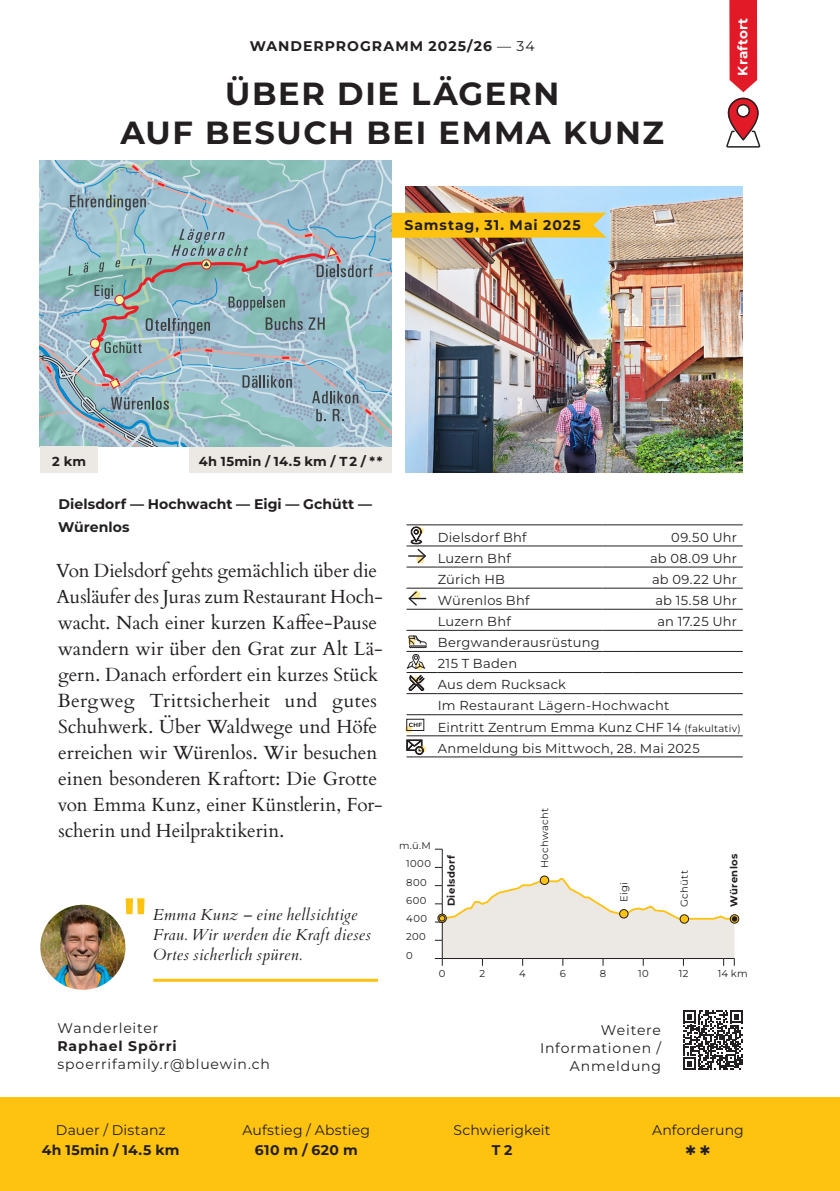
<style>
.page{position:relative;width:840px;height:1191px;background:#fff}
.page>*{position:absolute;margin:0;border:0;box-sizing:border-box;transform-origin:0 0}
.t1{font:700 55.8px "Montserrat";color:#fec210}
.t2{font:700 32px/38.4px "Montserrat";letter-spacing:.05em;color:#231f20;text-align:center}
.t3{font:19px/26px "Cardo";letter-spacing:-.005em;color:#231f20}
.t4{font:italic 16px/20px "Cardo";letter-spacing:.02em;color:#231f20}
.t5{font:14px/18px "Montserrat";letter-spacing:.05em;color:#231f20;text-align:right}
.t6{font:700 14px/23px "Montserrat";letter-spacing:.005em;color:#231f20}
.t7{font:700 14px "Montserrat";letter-spacing:.03em;color:#231f20}
.t8{font:700 14px "Montserrat";letter-spacing:.075em;color:#231f20}
.t9{font:14px "Montserrat";letter-spacing:.01em;color:#231f20}
.t10{font:700 14px "Montserrat";letter-spacing:.07em;color:#231f20}
.t11{font:14px "Montserrat";letter-spacing:.02em;color:#231f20}
.t12{font:14px "Montserrat";letter-spacing:.005em;color:#231f20}
.t13{font:700 14px "Montserrat";letter-spacing:.065em;color:#231f20}
.t14{font:700 13.6px "Montserrat";letter-spacing:.015em;color:#fff}
.t15{font:13px/21px "Montserrat";letter-spacing:.02em;color:#231f20}
.t16{font:700 13px "Montserrat";letter-spacing:.02em;color:#231f20}
.t17{font:10px/18.2px "Montserrat";letter-spacing:.035em;color:#231f20}
.t18{font:700 10px "Montserrat";letter-spacing:.04em;color:#231f20}
.t19{font:9.8px "Montserrat";color:#231f20}
.s1{font-weight:400}
.s2{font-size:10px}
</style>
<div class="page">
<div style="left:189px;top:447px;width:202px;height:26px;background:#ece8e3"></div>
<div style="left:0;top:1097px;width:839px;height:94px;background:#fec210"></div>
<svg style="left:683px;top:1010px;width:59px;height:60px"></svg>
<img style="left:405px;top:186px;width:337px;height:287px">
<div style="left:40px;top:447px;width:58px;height:26px;background:#ece8e3"></div>
<img style="left:39px;top:160px;width:567px;height:288px">
<hr style="left:153px;top:978px;width:225px;height:3px;background:#fec210">
<img style="left:40px;top:904px;width:85px;height:85px;border-radius:43px">
<svg style="left:729px;top:0;width:27px;height:92px;background:#e42b37"></svg>
<svg style="left:726px;top:98px;width:33px;height:50px"></svg>
<hr style="left:406px;top:524px;width:31px;height:1px;background:#231f20">
<hr style="left:437px;top:524px;width:165px;height:1px;background:#231f20">
<svg style="left:602px;top:524px;width:29px;height:1px"></svg>
<hr style="left:631px;top:524px;width:111px;height:1px;background:#231f20">
<hr style="left:406px;top:545px;width:31px;height:1px;background:#231f20">
<hr style="left:437px;top:545px;width:165px;height:1px;background:#231f20">
<svg style="left:602px;top:545px;width:29px;height:1px"></svg>
<hr style="left:631px;top:545px;width:111px;height:1px;background:#231f20">
<hr style="left:406px;top:567px;width:31px;height:1px;background:#231f20">
<hr style="left:437px;top:567px;width:165px;height:1px;background:#231f20">
<svg style="left:602px;top:567px;width:29px;height:1px"></svg>
<hr style="left:631px;top:567px;width:111px;height:1px;background:#231f20">
<hr style="left:406px;top:588px;width:31px;height:1px;background:#231f20">
<hr style="left:437px;top:588px;width:165px;height:1px;background:#231f20">
<svg style="left:602px;top:588px;width:29px;height:1px"></svg>
<hr style="left:631px;top:588px;width:111px;height:1px;background:#231f20">
<hr style="left:406px;top:609px;width:31px;height:1px;background:#231f20">
<hr style="left:437px;top:609px;width:165px;height:1px;background:#231f20">
<svg style="left:602px;top:609px;width:29px;height:1px"></svg>
<hr style="left:631px;top:609px;width:111px;height:1px;background:#231f20">
<hr style="left:406px;top:630px;width:31px;height:1px;background:#231f20">
<hr style="left:437px;top:630px;width:165px;height:1px;background:#231f20">
<svg style="left:602px;top:630px;width:29px;height:1px"></svg>
<hr style="left:631px;top:630px;width:111px;height:1px;background:#231f20">
<hr style="left:406px;top:651px;width:31px;height:1px;background:#231f20">
<hr style="left:437px;top:651px;width:165px;height:1px;background:#231f20">
<svg style="left:602px;top:651px;width:29px;height:1px"></svg>
<hr style="left:631px;top:651px;width:111px;height:1px;background:#231f20">
<hr style="left:406px;top:672px;width:31px;height:1px;background:#231f20">
<hr style="left:437px;top:672px;width:165px;height:1px;background:#231f20">
<svg style="left:602px;top:672px;width:29px;height:1px"></svg>
<hr style="left:631px;top:672px;width:111px;height:1px;background:#231f20">
<hr style="left:406px;top:693px;width:31px;height:1px;background:#231f20">
<hr style="left:437px;top:693px;width:165px;height:1px;background:#231f20">
<svg style="left:602px;top:693px;width:29px;height:1px"></svg>
<hr style="left:631px;top:693px;width:111px;height:1px;background:#231f20">
<hr style="left:406px;top:714px;width:31px;height:1px;background:#231f20">
<hr style="left:437px;top:714px;width:165px;height:1px;background:#231f20">
<svg style="left:602px;top:714px;width:29px;height:1px"></svg>
<hr style="left:631px;top:714px;width:111px;height:1px;background:#231f20">
<hr style="left:406px;top:735px;width:31px;height:1px;background:#231f20">
<hr style="left:437px;top:735px;width:165px;height:1px;background:#231f20">
<svg style="left:602px;top:735px;width:29px;height:1px"></svg>
<hr style="left:631px;top:735px;width:111px;height:1px;background:#231f20">
<hr style="left:406px;top:756px;width:31px;height:1px;background:#231f20">
<hr style="left:437px;top:756px;width:165px;height:1px;background:#231f20">
<svg style="left:602px;top:756px;width:29px;height:1px"></svg>
<hr style="left:631px;top:756px;width:111px;height:1px;background:#231f20">
<svg style="left:408px;top:675px;width:16px;height:16px"></svg>
<svg style="left:419px;top:745px;width:7px;height:7px"></svg>
<svg style="left:406px;top:739px;width:17px;height:16px"></svg>
<svg style="left:406px;top:635px;width:21px;height:34px"></svg>
<svg style="left:408px;top:526px;width:19px;height:38px"></svg>
<svg style="left:408px;top:590px;width:18px;height:16px"></svg>
<div style="left:405px;top:726px;width:7px;height:7px;background:#ffe692;border-radius:50%"></div>
<div style="left:406px;top:718px;width:18px;height:13px;border:1px solid #231f20"></div>
<svg style="left:408px;top:722px;width:13px;height:5px"></svg>
<div style="left:729px;top:914px;width:9px;height:9px;border:1px solid #231f20;border-radius:50%"></div>
<svg style="left:434px;top:849px;width:302px;height:116px"></svg>
<svg style="left:540px;top:876px;width:8px;height:8px"></svg>
<div style="left:539px;top:875px;width:9px;height:9px;border:1px solid #231f20;border-radius:50%"></div>
<div style="left:619px;top:909px;width:8px;height:9px;background:#fec210;border-radius:50%"></div>
<div style="left:619px;top:909px;width:9px;height:9px;border:1px solid #231f20;border-radius:50%"></div>
<div style="left:679px;top:914px;width:9px;height:9px;background:#fec210;border-radius:50%"></div>
<div style="left:679px;top:914px;width:9px;height:9px;border:1px solid #231f20;border-radius:50%"></div>
<p class="t8" style="left:249px;top:37px;width:286px">WANDERPROGRAMM 2025/26 <span class="s1">— 34</span></p>
<h2 class="t2" style="left:120px;top:74px;width:545px">ÜBER DIE LÄGERN<br>AUF BESUCH BEI EMMA KUNZ</h2>
<p class="t10" style="left:404px;top:216px;width:178px">Samstag, 31. Mai 2025</p>
<p class="t14" style="left:733px;top:76px;width:59px;rotate:-90deg">Kraftort</p>
<p class="t16" style="left:52px;top:453px;width:35px">2 km</p>
<p class="t16" style="left:199px;top:453px;width:185px">4h 15min / 14.5 km / T 2 / * *</p>
<p class="t6" style="left:58px;top:492px;width:315px">Dielsdorf — Hochwacht — Eigi — Gchütt —<br>Würenlos</p>
<p class="t3" style="left:56px;top:556px;width:328px">Von Dielsdorf gehts gemächlich über die Ausläufer des Juras zum Restaurant Hoch&shy;wacht. Nach einer kurzen Kaffee-Pause wandern wir über den Grat zur Alt Lä&shy;gern. Danach erfordert ein kurzes Stück Bergweg Trittsicherheit und gutes Schuhwerk. Über Waldwege und Höfe erreichen wir Würenlos. Wir besuchen einen besonderen Kraftort: Die Grotte von Emma Kunz, einer Künstlerin, For&shy;scherin und Heilpraktikerin.</p>
<h1 class="t1" style="left:123px;top:880px;width:26px">"</h1>
<p class="t4" style="left:153px;top:904px;width:219px">Emma Kunz – eine hellsichtige<br>Frau. Wir werden die Kraft dieses<br>Ortes sicherlich spüren.</p>
<p class="t15" style="left:437px;top:526px;width:90px">Dielsdorf Bhf</p>
<p class="t15" style="left:670px;top:526px;width:67px">09.50 Uhr</p>
<p class="t15" style="left:437px;top:547px;width:74px">Luzern Bhf</p>
<p class="t15" style="left:649px;top:547px;width:88px">ab 08.09 Uhr</p>
<p class="t15" style="left:437px;top:568px;width:69px">Zürich HB</p>
<p class="t15" style="left:651px;top:568px;width:86px">ab 09.22 Uhr</p>
<p class="t15" style="left:437px;top:589px;width:93px">Würenlos Bhf</p>
<p class="t15" style="left:655px;top:589px;width:83px">ab 15.58 Uhr</p>
<p class="t15" style="left:437px;top:610px;width:74px">Luzern Bhf</p>
<p class="t15" style="left:657px;top:610px;width:81px">an 17.25 Uhr</p>
<p class="t15" style="left:437px;top:631px;width:304px">Bergwanderausrüstung<br>215 T Baden<br>Aus dem Rucksack<br>Im Restaurant Lägern-Hochwacht<br>Eintritt Zentrum Emma Kunz CHF 14 <span class="s2">(fakultativ)<br></span>Anmeldung bis Mittwoch, 28. Mai 2025</p>
<p class="t19" style="left:399px;top:839px;width:33px">m.ü.M</p>
<p class="t17" style="left:406px;top:854px;width:26px">1000<br>800<br>600<br>400<br>200<br>0</p>
<p class="t17" style="left:535px;top:868px;width:62px;rotate:-90deg">Hochwacht</p>
<p class="t18" style="left:444px;top:906px;width:53px;rotate:-90deg">Dielsdorf</p>
<p class="t18" style="left:726px;top:907px;width:55px;rotate:-90deg">Würenlos</p>
<p class="t17" style="left:674px;top:907px;width:38px;rotate:-90deg">Gchütt</p>
<p class="t17" style="left:614px;top:901px;width:21px;rotate:-90deg">Eigi</p>
<p class="t17" style="left:438px;top:964px;width:8px">0</p>
<p class="t17" style="left:479px;top:964px;width:7px">2</p>
<p class="t17" style="left:519px;top:964px;width:8px">4</p>
<p class="t17" style="left:559px;top:964px;width:8px">6</p>
<p class="t17" style="left:599px;top:964px;width:8px">8</p>
<p class="t17" style="left:637px;top:964px;width:12px">10</p>
<p class="t17" style="left:678px;top:964px;width:11px">12</p>
<p class="t17" style="left:717px;top:964px;width:32px">14 km</p>
<p class="t5" style="left:57px;top:1018px;width:103px">Wanderleiter</p>
<p class="t13" style="left:57px;top:1036px;width:121px">Raphael Spörri</p>
<p class="t5" style="left:57px;top:1054px;width:214px">spoerrifamily.r@bluewin.ch</p>
<p class="t5" style="left:539px;top:1020px;width:122px">Weitere<br>Informationen /<br>Anmeldung</p>
<p class="t9" style="left:56px;top:1120px;width:111px">Dauer / Distanz</p>
<p class="t7" style="left:42px;top:1140px;width:139px">4h 15min / 14.5 km</p>
<p class="t11" style="left:242px;top:1120px;width:129px">Aufstieg / Abstieg</p>
<p class="t7" style="left:254px;top:1140px;width:104px">610 m / 620 m</p>
<p class="t12" style="left:453px;top:1120px;width:98px">Schwierigkeit</p>
<p class="t7" style="left:491px;top:1140px;width:22px">T 2</p>
<p class="t9" style="left:651px;top:1120px;width:93px">Anforderung</p>
</div>
